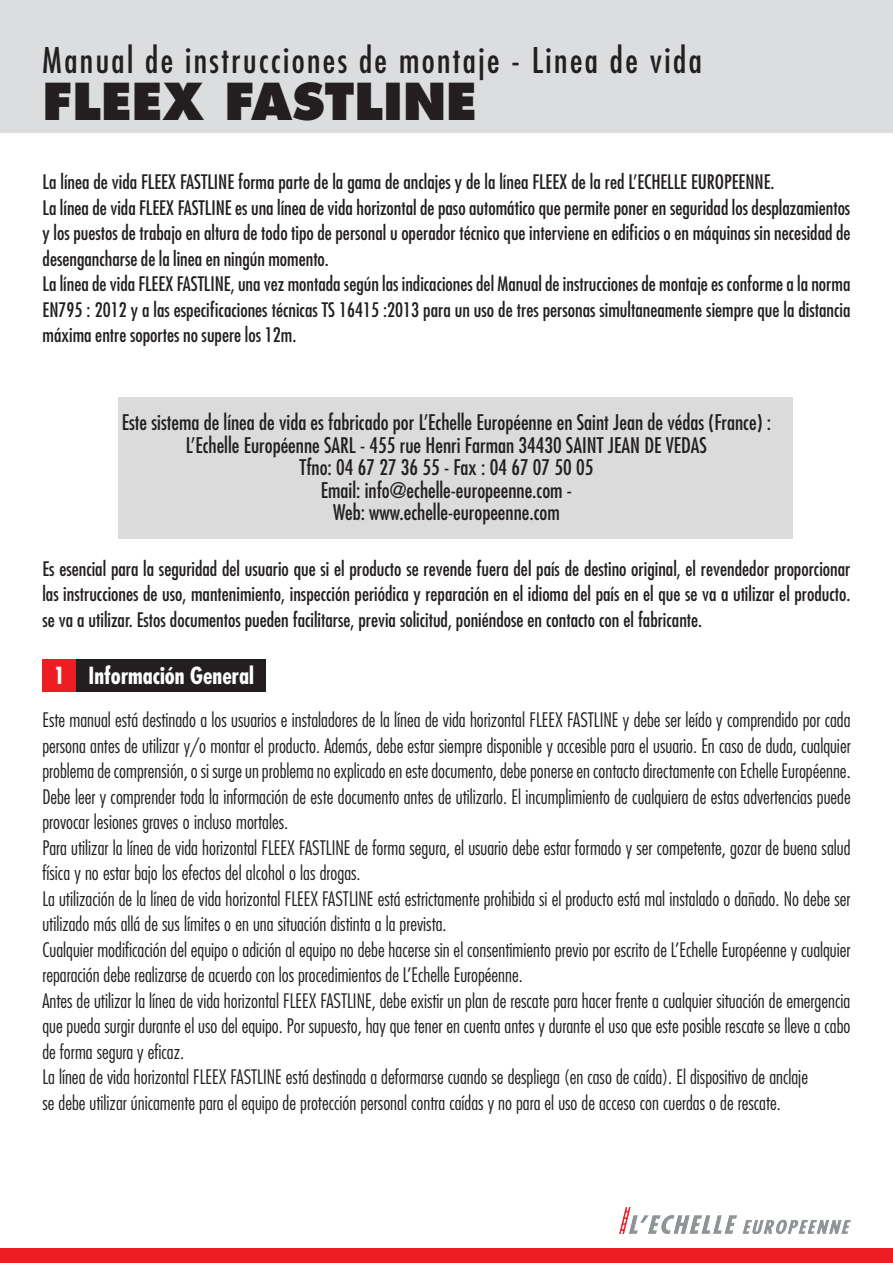
<style>
.page{position:relative;width:893px;height:1263px;background:#fff}
.page>*{position:absolute;margin:0;border:0;box-sizing:border-box;transform-origin:0 0}
.t1{font:800 49.5px "Futura Std";color:#231f20}
.t2{font:condensed 34.5px "Futura Std";letter-spacing:.07em;color:#231f20}
.t3{font:700 condensed 22.95px "Futura Std";color:#fff}
.t4{font:condensed 21px/22.5px "Futura Std";color:#231f20;text-align:center}
.t5{font:300 condensed 19.5px/25.5px "Futura Std";color:#231f20}
.t6{font:condensed 19.5px/25.5px "Futura Std";color:#231f20}
</style>
<div class="page">
<div style="left:0;top:1248px;width:893px;height:15px;background:#ee1d23"></div>
<div style="left:0;top:0;width:893px;height:133px;background:#dcdddf"></div>
<img style="left:620px;top:1207px;width:230px;height:27px">
<div style="left:118px;top:398px;width:674px;height:141px;background:#dadbda"></div>
<div style="left:43px;top:659px;width:33px;height:33px;background:#ee1d23"></div>
<div style="left:76px;top:659px;width:190px;height:33px;background:#231f20"></div>
<h2 class="t2" style="left:43px;top:40px;width:661px">Manual de instrucciones de montaje - Linea de vida</h2>
<h1 class="t1" style="left:43px;top:70px;width:436px">FLEEX FASTLINE</h1>
<p class="t6" style="left:43px;top:169px;width:809px">La línea de vida FLEEX FASTLINE forma parte de la gama de anclajes y de la línea FLEEX de la red L’ECHELLE EUROPEENNE.<br>La línea de vida FLEEX FASTLINE es una línea de vida horizontal de paso automático que permite poner en seguridad los desplazamientos y los puestos de trabajo en altura de todo tipo de personal u operador técnico que interviene en edificios o en máquinas sin necesidad de desengancharse de la linea en ningún momento.<br>La línea de vida FLEEX FASTLINE, una vez montada según las indicaciones del Manual de instrucciones de montaje es conforme a la norma EN795 : 2012 y a las especificaciones técnicas TS 16415 :2013 para un uso de tres personas simultaneamente siempre que la distancia máxima entre soportes no supere los 12m.</p>
<p class="t4" style="left:122px;top:411px;width:651px">Este sistema de línea de vida es fabricado por L’Echelle Européenne en Saint Jean de védas (France) :<br>L’Echelle Européenne SARL - 455 rue Henri Farman 34430 SAINT JEAN DE VEDAS<br>Tfno: 04 67 27 36 55 - Fax : 04 67 07 50 05<br>Email: info@echelle-europeenne.com -<br>Web: www.echelle-europeenne.com</p>
<p class="t6" style="left:42px;top:555px;width:809px;text-align:justify">Es esencial para la seguridad del usuario que si el producto se revende fuera del país de destino original, el revendedor proporcionar las instrucciones de uso, mantenimiento, inspección periódica y reparación en el idioma del país en el que se va a utilizar el producto. se va a utilizar. Estos documentos pueden facilitarse, previa solicitud, poniéndose en contacto con el fabricante.</p>
<p class="t3" style="left:54px;top:661px;width:202px">1 Información General</p>
<p class="t5" style="left:42px;top:707px;width:810px">Este manual está destinado a los usuarios e instaladores de la línea de vida horizontal FLEEX FASTLINE y debe ser leído y comprendido por cada persona antes de utilizar y/o montar el producto. Además, debe estar siempre disponible y accesible para el usuario. En caso de duda, cualquier problema de comprensión, o si surge un problema no explicado en este documento, debe ponerse en contacto directamente con Echelle Européenne.<br>Debe leer y comprender toda la información de este documento antes de utilizarlo. El incumplimiento de cualquiera de estas advertencias puede provocar lesiones graves o incluso mortales.<br>Para utilizar la línea de vida horizontal FLEEX FASTLINE de forma segura, el usuario debe estar formado y ser competente, gozar de buena salud física y no estar bajo los efectos del alcohol o las drogas.<br>La utilización de la línea de vida horizontal FLEEX FASTLINE está estrictamente prohibida si el producto está mal instalado o dañado. No debe ser utilizado más allá de sus límites o en una situación distinta a la prevista.<br>Cualquier modificación del equipo o adición al equipo no debe hacerse sin el consentimiento previo por escrito de L’Echelle Européenne y cualquier reparación debe realizarse de acuerdo con los procedimientos de L’Echelle Européenne.<br>Antes de utilizar la línea de vida horizontal FLEEX FASTLINE, debe existir un plan de rescate para hacer frente a cualquier situación de emergencia que pueda surgir durante el uso del equipo. Por supuesto, hay que tener en cuenta antes y durante el uso que este posible rescate se lleve a cabo de forma segura y eficaz.<br>La línea de vida horizontal FLEEX FASTLINE está destinada a deformarse cuando se despliega (en caso de caída). El dispositivo de anclaje<br>se debe utilizar únicamente para el equipo de protección personal contra caídas y no para el uso de acceso con cuerdas o de rescate.</p>
</div>
